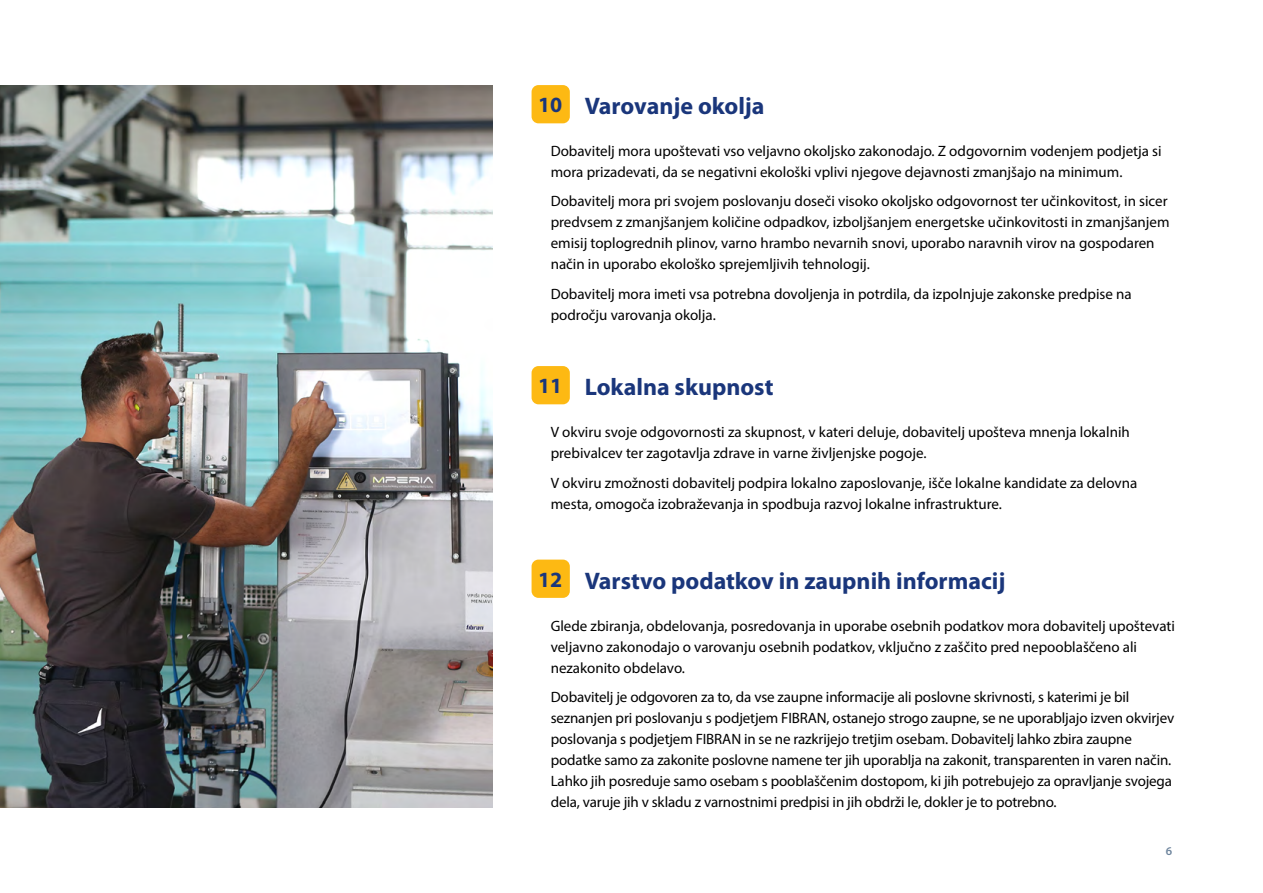
<style>
.page{position:relative;width:1263px;height:893px;background:#fff}
.page>*{position:absolute;margin:0;border:0;box-sizing:border-box;transform-origin:0 0}
.t1{font:700 24px "Myriad Pro";color:#1a367b}
.t2{font:700 21.9px "Myriad Pro";color:#1a367b}
.t3{font:15px/21px "Myriad Pro";color:#000}
.t4{font:600 12px "Myriad Pro";color:#6e859d}
</style>
<div class="page">
<img style="left:0;top:85px;width:492px;height:723px">
<div style="left:531px;top:85px;width:39px;height:38px;background:#fdb913;border-radius:7px"></div>
<div style="left:531px;top:366px;width:39px;height:38px;background:#fdb913;border-radius:7px"></div>
<div style="left:531px;top:560px;width:39px;height:38px;background:#fdb913;border-radius:7px"></div>
<h1 class="t1" style="left:585px;top:92px;width:181px">Varovanje okolja</h1>
<p class="t3" style="left:551px;top:140px;width:612px">Dobavitelj mora upoštevati vso veljavno okoljsko zakonodajo. Z odgovornim vodenjem podjetja si mora prizadevati, da se negativni ekološki vplivi njegove dejavnosti zmanjšajo na minimum.</p>
<p class="t3" style="left:551px;top:191px;width:620px">Dobavitelj mora pri svojem poslovanju doseči visoko okoljsko odgovornost ter učinkovitost, in sicer predvsem z zmanjšanjem količine odpadkov, izboljšanjem energetske učinkovitosti in zmanjšanjem emisij toplogrednih plinov, varno hrambo nevarnih snovi, uporabo naravnih virov na gospodaren način in uporabo ekološko sprejemljivih tehnologij.</p>
<p class="t3" style="left:551px;top:283px;width:582px">Dobavitelj mora imeti vsa potrebna dovoljenja in potrdila, da izpolnjuje zakonske predpise na področju varovanja okolja.</p>
<h2 class="t2" style="left:538px;top:93px;width:26px">10</h2>
<h1 class="t1" style="left:585px;top:374px;width:190px">Lokalna skupnost</h1>
<p class="t3" style="left:551px;top:422px;width:581px">V okviru svoje odgovornosti za skupnost, v kateri deluje, dobavitelj upošteva mnenja lokalnih prebivalcev ter zagotavlja zdrave in varne življenjske pogoje.</p>
<p class="t3" style="left:551px;top:472px;width:588px">V okviru zmožnosti dobavitelj podpira lokalno zaposlovanje, išče lokalne kandidate za delovna mesta, omogoča izobraževanja in spodbuja razvoj lokalne infrastrukture.</p>
<h2 class="t2" style="left:538px;top:374px;width:26px">11</h2>
<h1 class="t1" style="left:585px;top:567px;width:422px">Varstvo podatkov in zaupnih informacij</h1>
<p class="t3" style="left:551px;top:615px;width:626px">Glede zbiranja, obdelovanja, posredovanja in uporabe osebnih podatkov mora dobavitelj upoštevati veljavno zakonodajo o varovanju osebnih podatkov, vključno z zaščito pred nepooblaščeno ali nezakonito obdelavo.</p>
<p class="t3" style="left:551px;top:686px;width:625px">Dobavitelj je odgovoren za to, da vse zaupne informacije ali poslovne skrivnosti, s katerimi je bil seznanjen pri poslovanju s podjetjem FIBRAN, ostanejo strogo zaupne, se ne uporabljajo izven okvirjev poslovanja s podjetjem FIBRAN in se ne razkrijejo tretjim osebam. Dobavitelj lahko zbira zaupne podatke samo za zakonite poslovne namene ter jih uporablja na zakonit, transparenten in varen način.<br>Lahko jih posreduje samo osebam s pooblaščenim dostopom, ki jih potrebujejo za opravljanje svojega dela, varuje jih v skladu z varnostnimi predpisi in jih obdrži le, dokler je to potrebno.</p>
<h2 class="t2" style="left:538px;top:567px;width:26px">12</h2>
<p class="t4" style="left:1166px;top:843px;width:8px">6</p>
</div>
